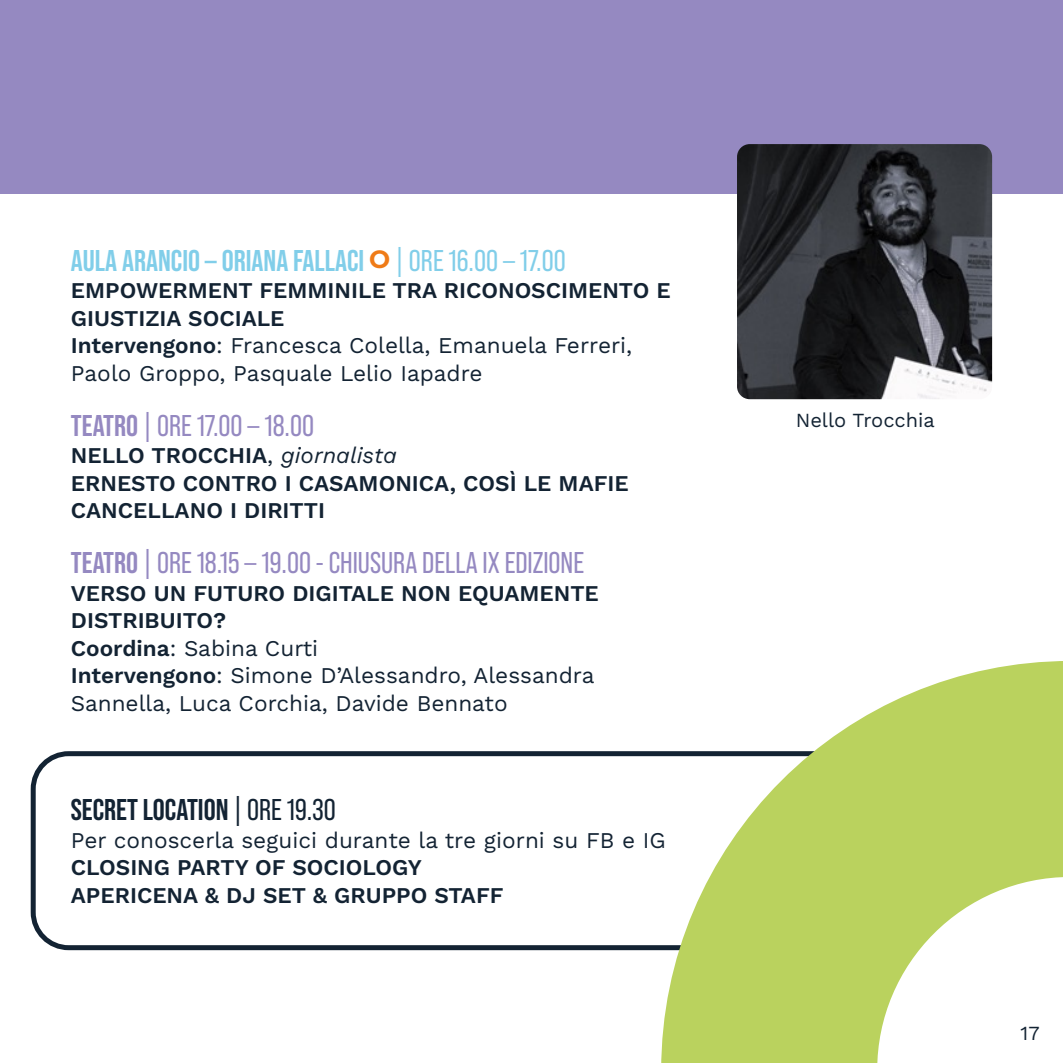
<style>
.page{position:relative;width:1063px;height:1063px;background:#fff}
.page>*{position:absolute;margin:0;border:0;box-sizing:border-box;transform-origin:0 0}
.t1{font:30px "Bebas Neue Pro";color:#9589c1}
.t2{font:700 30px "Bebas Neue Pro";color:#81cee9}
.t3{font:700 30px "Bebas Neue Pro";color:#132333}
.t4{font:22.5px/27.5px "Work Sans";color:#132333}
.t5{font:20px "Work Sans";color:#132333}
.s1{font-family:"Montserrat";font-size:25px;color:#ef7b17}
.s2{font-weight:400}
.s3{font-weight:700}
.s4{font-style:italic}
</style>
<div class="page">
<svg style="left:30px;top:751px;width:631px;height:200px"></svg>
<div style="left:0;top:0;width:1063px;height:194px;background:#9589c1"></div>
<img style="left:737px;top:144px;width:255px;height:255px">
<svg style="left:661px;top:661px;width:402px;height:402px;fill:#bad25e"></svg>
<h1 class="t2" style="left:71px;top:243px;width:496px">AULA ARANCIO ‒ ORIANA FALLACI <span class="s1">O</span> <span class="s2">| ORE 16.00 ‒ 17.00</span></h1>
<p class="t4" style="left:71px;top:277px;width:601px">EMPOWERMENT FEMMINILE TRA RICONOSCIMENTO E GIUSTIZIA SOCIALE<br>Intervengono: Francesca Colella, Emanuela Ferreri, Paolo Groppo, Pasquale Lelio Iapadre</p>
<h1 class="t1" style="left:71px;top:409px;width:245px"><span class="s3">TEATRO</span> | ORE 17.00 ‒ 18.00</h1>
<p class="t4" style="left:71px;top:442px;width:559px">NELLO TROCCHIA, <span class="s4">giornalista<br></span>ERNESTO CONTRO I CASAMONICA, COSÌ LE MAFIE<br>CANCELLANO I DIRITTI</p>
<h1 class="t1" style="left:71px;top:546px;width:515px"><span class="s3">TEATRO</span> | ORE 18.15 ‒ 19.00 - CHIUSURA DELLA IX EDIZIONE</h1>
<p class="t4" style="left:71px;top:579px;width:530px">VERSO UN FUTURO DIGITALE NON EQUAMENTE DISTRIBUITO?<br>Coordina: Sabina Curti<br>Intervengono: Simone D’Alessandro, Alessandra Sannella, Luca Corchia, Davide Bennato</p>
<h1 class="t3" style="left:71px;top:793px;width:266px">SECRET LOCATION <span class="s2">| ORE 19.30</span></h1>
<p class="t4" style="left:71px;top:828px;width:597px">Per conoscerla seguici durante la tre giorni su FB e IG<br>CLOSING PARTY OF SOCIOLOGY<br>APERICENA &amp; DJ SET &amp; GRUPPO STAFF</p>
<p class="t5" style="left:796px;top:409px;width:141px">Nello Trocchia</p>
<p class="t5" style="left:1020px;top:1021px;width:21px">17</p>
</div>
